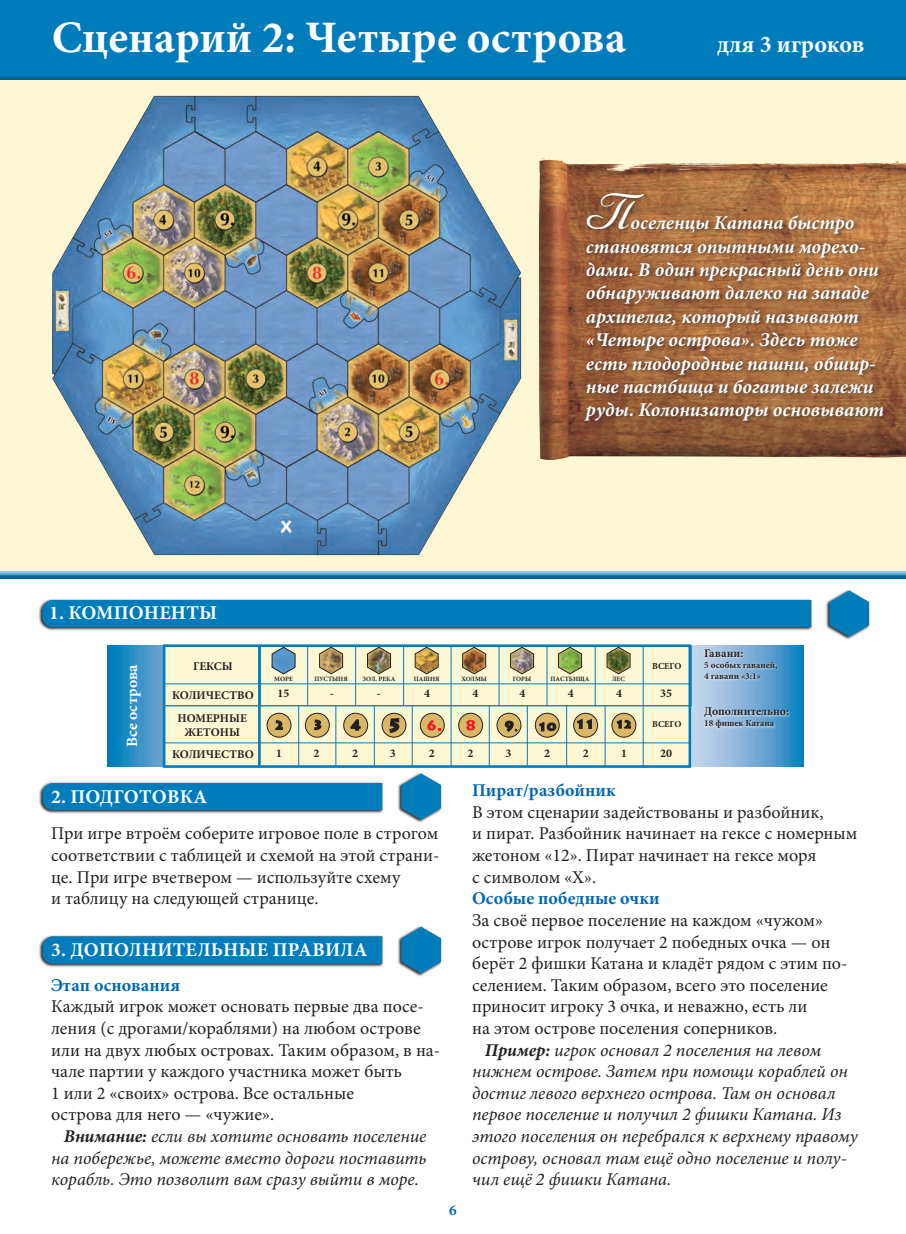
<style>
.page{position:relative;width:906px;height:1234px;background:#fff}
.page>*{position:absolute;margin:0;border:0;box-sizing:border-box;transform-origin:0 0}
.t1{font:700 45px "Minion Pro";color:#fff}
.t2{font:500 45px "Mon Amour One";color:#fff}
.t3{font:700 24px "Minion Pro";color:#fff}
.t4{font:italic 700 19.5px/23.4px "Minion Pro";color:#fff}
.t5{font:700 19.5px "Minion Pro";letter-spacing:.01em;color:#fff}
.t6{font:18px/21.6px "Minion Pro";color:#231f20}
.t7{font:italic 18px/21.6px "Minion Pro";color:#231f20;text-align:justify}
.t8{font:700 18px "Minion Pro";color:#0166b3}
.t9{font:700 15.75px "Minion Pro";letter-spacing:.015em;color:#fff}
.t10{font:700 15px "Minion Pro";color:#0166b3}
.t11{font:700 11.85px/14.1px "Minion Pro";color:#231f20;text-align:center}
.t12{font:700 9.15px/10.9px "Minion Pro";color:#231f20}
.t13{font:700 6.6px "Minion Pro";color:#231f20}
.s1{font-weight:700}
</style>
<div class="page">
<div style="left:0;top:62px;width:906px;height:513px;background:#fef7d4"></div>
<img style="left:563px;top:161px;width:343px;height:298px">
<div style="left:582px;top:190px;width:306px;height:237px;background:#231f20;opacity:.7"></div>
<div style="left:0;top:0;width:906px;height:80px;background:#007cbb"></div>
<img style="left:0;top:76px;width:563px;height:503px">
<img style="left:39px;top:751px;width:410px;height:72px">
<img style="left:22px;top:568px;width:867px;height:88px">
<img style="left:39px;top:926px;width:403px;height:51px">
<svg style="left:108px;top:645px;width:695px;height:121px;background:#4499cb"></svg>
<div style="left:164px;top:645px;width:526px;height:121px;background:#fef7d4"></div>
<div style="left:163px;top:644px;width:528px;height:123px;border:3px solid #007cbb"></div>
<hr style="left:164px;top:705px;width:526px;height:1px;background:#007cbb">
<hr style="left:164px;top:683px;width:526px;height:1px;background:#007cbb">
<hr style="left:307px;top:645px;width:1px;height:61px;background:#007cbb">
<hr style="left:298px;top:705px;width:1px;height:61px;background:#007cbb">
<hr style="left:335px;top:705px;width:1px;height:61px;background:#007cbb">
<hr style="left:374px;top:705px;width:1px;height:61px;background:#007cbb">
<hr style="left:412px;top:705px;width:1px;height:61px;background:#007cbb">
<hr style="left:451px;top:705px;width:1px;height:61px;background:#007cbb">
<hr style="left:489px;top:705px;width:1px;height:61px;background:#007cbb">
<hr style="left:527px;top:705px;width:1px;height:61px;background:#007cbb">
<hr style="left:566px;top:705px;width:1px;height:61px;background:#007cbb">
<hr style="left:605px;top:705px;width:1px;height:61px;background:#007cbb">
<hr style="left:355px;top:645px;width:1px;height:61px;background:#007cbb">
<hr style="left:403px;top:645px;width:1px;height:60px;background:#007cbb">
<hr style="left:451px;top:645px;width:1px;height:61px;background:#007cbb">
<hr style="left:499px;top:645px;width:1px;height:61px;background:#007cbb">
<hr style="left:546px;top:645px;width:1px;height:61px;background:#007cbb">
<hr style="left:595px;top:645px;width:1px;height:61px;background:#007cbb">
<hr style="left:643px;top:645px;width:1px;height:122px;background:#007cbb">
<hr style="left:691px;top:645px;width:1px;height:61px;background:#007cbb">
<hr style="left:164px;top:742px;width:526px;height:1px;background:#007cbb">
<hr style="left:258px;top:645px;width:3px;height:122px;background:#007cbb">
<svg style="left:497px;top:713px;width:24px;height:24px"></svg>
<div style="left:497px;top:713px;width:24px;height:24px;border:1px solid #231f20;border-radius:50%"></div>
<svg style="left:459px;top:713px;width:23px;height:24px"></svg>
<div style="left:458px;top:713px;width:25px;height:24px;border:1px solid #231f20;border-radius:50%"></div>
<svg style="left:420px;top:713px;width:24px;height:24px"></svg>
<div style="left:420px;top:713px;width:24px;height:24px;border:1px solid #231f20;border-radius:50%"></div>
<svg style="left:382px;top:713px;width:24px;height:24px"></svg>
<div style="left:382px;top:713px;width:24px;height:24px;border:1px solid #231f20;border-radius:50%"></div>
<svg style="left:344px;top:713px;width:24px;height:24px"></svg>
<div style="left:343px;top:713px;width:25px;height:24px;border:1px solid #231f20;border-radius:50%"></div>
<svg style="left:305px;top:713px;width:24px;height:24px"></svg>
<div style="left:305px;top:713px;width:24px;height:24px;border:1px solid #231f20;border-radius:50%"></div>
<svg style="left:535px;top:713px;width:24px;height:24px"></svg>
<div style="left:535px;top:713px;width:24px;height:24px;border:1px solid #231f20;border-radius:50%"></div>
<svg style="left:267px;top:713px;width:24px;height:24px"></svg>
<div style="left:267px;top:713px;width:24px;height:24px;border:1px solid #231f20;border-radius:50%"></div>
<svg style="left:573px;top:713px;width:24px;height:24px"></svg>
<div style="left:573px;top:713px;width:25px;height:24px;border:1px solid #231f20;border-radius:50%"></div>
<svg style="left:612px;top:713px;width:24px;height:24px"></svg>
<div style="left:612px;top:713px;width:24px;height:24px;border:1px solid #231f20;border-radius:50%"></div>
<svg style="left:462px;top:646px;width:24px;height:28px"></svg>
<svg style="left:319px;top:646px;width:24px;height:28px"></svg>
<svg style="left:367px;top:646px;width:24px;height:28px"></svg>
<svg style="left:510px;top:646px;width:24px;height:28px"></svg>
<svg style="left:558px;top:646px;width:24px;height:28px"></svg>
<svg style="left:272px;top:646px;width:23px;height:28px"></svg>
<svg style="left:415px;top:646px;width:23px;height:28px"></svg>
<svg style="left:606px;top:646px;width:24px;height:28px"></svg>
<img style="left:701px;top:644px;width:101px;height:123px">
<p class="t1" style="left:52px;top:6px;width:576px">Сценарий 2: Четыре острова</p>
<p class="t3" style="left:717px;top:27px;width:148px">для 3 игроков</p>
<p class="t2" style="left:586px;top:182px;width:46px">П</p>
<p class="t4" style="left:586px;top:211px;width:300px;text-indent:45px">оселенцы Катана быстро становятся опытными морехо&shy;дами. В один прекрасный день они обнаруживают далеко на западе архипелаг, который называют «Четыре острова». Здесь тоже есть плодородные пашни, обшир&shy;ные пастбища и богатые залежи руды. Колонизаторы основывают</p>
<p class="t5" style="left:49px;top:599px;width:169px">1. КОМПОНЕНТЫ</p>
<p class="t9" style="left:121px;top:747px;width:84px;rotate:-90deg">Все острова</p>
<p class="t11" style="left:193px;top:658px;width:41px">ГЕКСЫ</p>
<p class="t11" style="left:172px;top:687px;width:83px">КОЛИЧЕСТВО</p>
<p class="t11" style="left:177px;top:710px;width:71px">НОМЕРНЫЕ<br>ЖЕТОНЫ</p>
<p class="t11" style="left:172px;top:747px;width:83px">КОЛИЧЕСТВО</p>
<p class="t13" style="left:274px;top:674px;width:20px">МОРЕ</p>
<p class="t13" style="left:314px;top:674px;width:35px">ПУСТЫНЯ</p>
<p class="t13" style="left:362px;top:674px;width:34px">ЗОЛ. РЕКА</p>
<p class="t13" style="left:414px;top:674px;width:27px">ПАШНЯ</p>
<p class="t13" style="left:461px;top:674px;width:27px">ХОЛМЫ</p>
<p class="t13" style="left:513px;top:674px;width:20px">ГОРЫ</p>
<p class="t13" style="left:550px;top:674px;width:40px">ПАСТБИЩА</p>
<p class="t13" style="left:612px;top:674px;width:14px">ЛЕС</p>
<p class="t12" style="left:652px;top:660px;width:31px">ВСЕГО</p>
<p class="t11" style="left:277px;top:686px;width:13px">15</p>
<p class="t11" style="left:330px;top:686px;width:6px">-</p>
<p class="t11" style="left:377px;top:686px;width:6px">-</p>
<p class="t11" style="left:424px;top:686px;width:7px">4</p>
<p class="t11" style="left:472px;top:686px;width:7px">4</p>
<p class="t11" style="left:519px;top:686px;width:7px">4</p>
<p class="t11" style="left:568px;top:686px;width:7px">4</p>
<p class="t11" style="left:616px;top:686px;width:7px">4</p>
<p class="t11" style="left:660px;top:686px;width:13px">35</p>
<p class="t12" style="left:652px;top:718px;width:31px">ВСЕГО</p>
<p class="t11" style="left:276px;top:745px;width:7px">1</p>
<p class="t11" style="left:313px;top:745px;width:7px">2</p>
<p class="t11" style="left:352px;top:745px;width:7px">2</p>
<p class="t11" style="left:429px;top:745px;width:7px">2</p>
<p class="t11" style="left:390px;top:745px;width:7px">3</p>
<p class="t11" style="left:467px;top:745px;width:7px">2</p>
<p class="t11" style="left:505px;top:745px;width:7px">3</p>
<p class="t11" style="left:544px;top:745px;width:7px">2</p>
<p class="t11" style="left:621px;top:745px;width:7px">1</p>
<p class="t11" style="left:582px;top:745px;width:7px">2</p>
<p class="t11" style="left:660px;top:745px;width:13px">20</p>
<p class="t11" style="left:704px;top:646px;width:41px">Гавани:</p>
<p class="t12" style="left:704px;top:659px;width:75px">5 особых гаваней,<br>4 гавани «3:1»</p>
<p class="t11" style="left:704px;top:704px;width:86px">Дополнительно:</p>
<p class="t12" style="left:704px;top:717px;width:71px">18 фишек Катана</p>
<p class="t5" style="left:51px;top:782px;width:157px">2. ПОДГОТОВКА</p>
<p class="t6" style="left:51px;top:822px;width:390px">При игре втроём соберите игровое поле в строгом соответствии с таблицей и схемой на этой страни&shy;це. При игре вчетвером — используйте схему<br>и таблицу на следующей странице.</p>
<p class="t5" style="left:51px;top:935px;width:318px">3. ДОПОЛНИТЕЛЬНЫЕ ПРАВИЛА</p>
<p class="t8" style="left:51px;top:972px;width:131px">Этап основания</p>
<p class="t6" style="left:51px;top:995px;width:391px">Каждый игрок может основать первые два посе&shy;ления (с дрогами/кораблями) на любом острове или на двух любых островах. Таким образом, в на&shy;чале партии у каждого участника может быть<br>1 или 2 «своих» острова. Все остальные<br>острова для него — «чужие».</p>
<p class="t7" style="left:51px;top:1125px;width:377px;text-indent:13px"><span class="s1">Внимание:</span> если вы хотите основать поселение на побережье, можете вместо дороги поставить корабль. Это позволит вам сразу выйти в море.</p>
<p class="t10" style="left:449px;top:1199px;width:9px">6</p>
<p class="t8" style="left:472px;top:777px;width:145px">Пират/разбойник</p>
<p class="t6" style="left:472px;top:801px;width:387px">В этом сценарии задействованы и разбойник,<br>и пират. Разбойник начинает на гексе с номерным жетоном «12». Пират начинает на гексе моря<br>с символом «Х».</p>
<p class="t8" style="left:472px;top:885px;width:189px">Особые победные очки</p>
<p class="t6" style="left:472px;top:909px;width:377px">За своё первое поселение на каждом «чужом» острове игрок получает 2 победных очка — он берёт 2 фишки Катана и кладёт рядом с этим по&shy;селением. Таким образом, всего это поселение приносит игроку 3 очка, и неважно, есть ли<br>на этом острове поселения соперников.</p>
<p class="t7" style="left:472px;top:1038px;width:387px;text-align:left;text-indent:13px"><span class="s1">Пример:</span> игрок основал 2 поселения на левом нижнем острове. Затем при помощи кораблей он достиг левого верхнего острова. Там он основал первое поселение и получил 2 фишки Катана. Из этого поселения он перебрался к верхнему правому острову, основал там ещё одно поселение и полу&shy;чил ещё 2 фишки Катана.</p>
</div>
